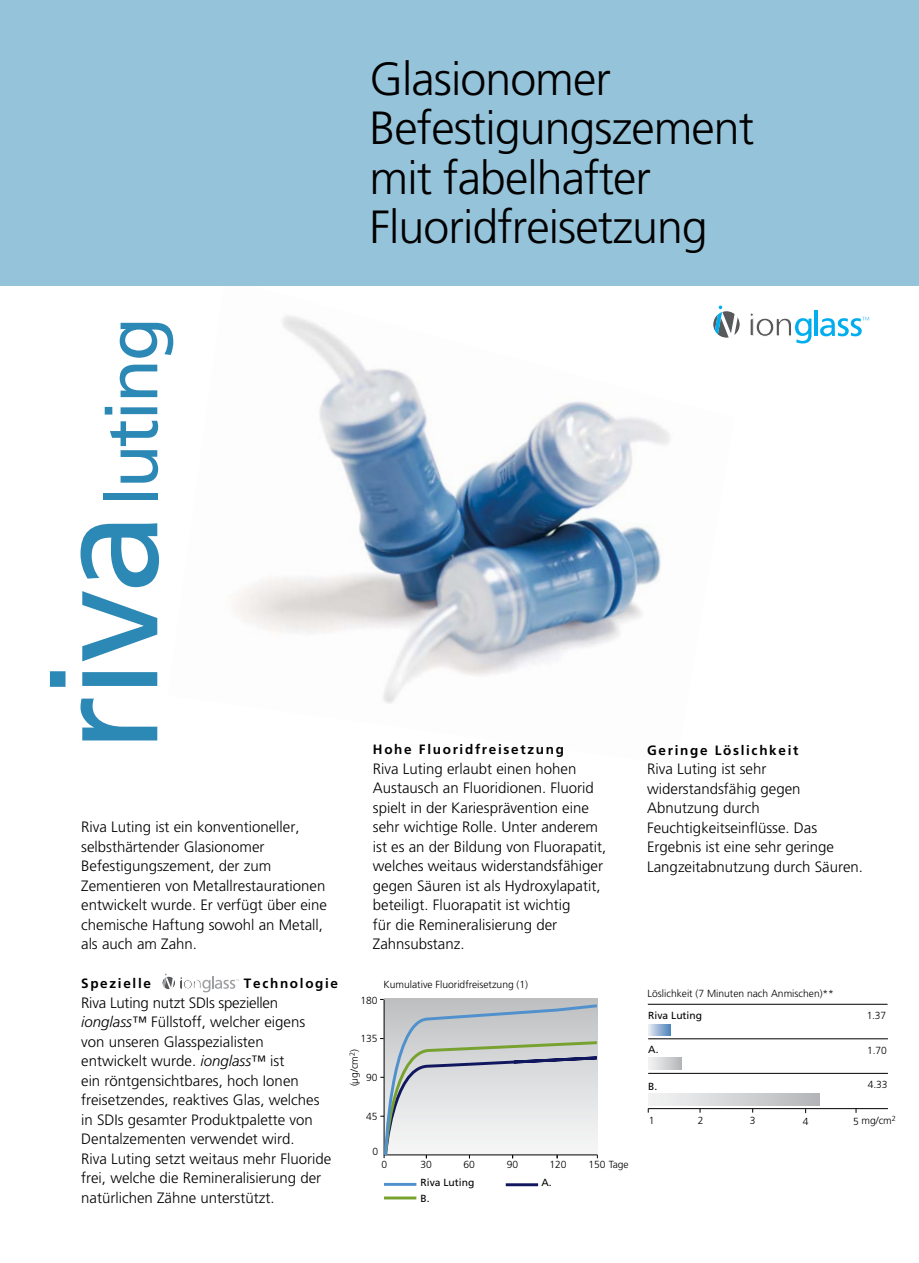
<style>
.page{position:relative;width:919px;height:1263px;background:#fff}
.page>*{position:absolute;margin:0;border:0;box-sizing:border-box;transform-origin:0 0}
.t1{font:72px "Frutiger";letter-spacing:-.03em;color:#2c88b5}
.t2{font:300 46.5px/49.5px "Frutiger";letter-spacing:-.02em;color:#000}
.t3{font:300 15px/19.5px "Frutiger";color:#000}
.t4{font:700 13.5px "Frutiger";letter-spacing:.125em;color:#000}
.t5{font:300 10.35px "Frutiger";color:#000}
.t6{font:10.35px "Frutiger";color:#000}
.s1{font-size:147px}
.s2{font-style:italic}
</style>
<div class="page">
<img style="left:167px;top:285px;width:567px;height:419px">
<div style="left:0;top:0;width:918px;height:285px;background:#95c3da"></div>
<svg style="left:164px;top:973px;width:75px;height:19px"></svg>
<div style="left:162px;top:976px;width:13px;height:14px;border:1px solid #fff;border-radius:50%"></div>
<div style="left:707px;top:302px;width:190px;height:64px;background:#fff;border-radius:7px"></div>
<svg style="left:714px;top:306px;width:24px;height:30px"></svg>
<div style="left:712px;top:311px;width:28px;height:27px;border:1px solid #fff;border-radius:50%"></div>
<hr style="left:814px;top:310px;width:3px;height:26px;background:#00aeef">
<svg style="left:750px;top:313px;width:61px;height:30px"></svg>
<svg style="left:820px;top:317px;width:49px;height:19px"></svg>
<svg style="left:380px;top:998px;width:218px;height:202px"></svg>
<svg style="left:647px;top:1003px;width:241px;height:111px"></svg>
<p class="t2" style="left:369px;top:58px;width:386px">Glasionomer<br>Befestigungszement mit fabelhafter<br>Fluoridfreisetzung</p>
<p class="t1" style="left:103px;top:752px;width:437px;rotate:-90deg"><span class="s1">riva</span>luting</p>
<p class="t3" style="left:81px;top:818px;width:247px">Riva Luting ist ein konventioneller, selbsthärtender Glasionomer<br>Befestigungszement, der zum<br>Zementieren von Metallrestaurationen entwickelt wurde. Er verfügt über eine chemische Haftung sowohl an Metall, als auch am Zahn.</p>
<p class="t4" style="left:81px;top:978px;width:71px">Spezielle</p>
<p class="t4" style="left:244px;top:978px;width:96px">Technologie</p>
<p class="t3" style="left:81px;top:994px;width:252px">Riva Luting nutzt SDIs speziellen <span class="s2">ionglass</span>™ Füllstoff, welcher eigens von unseren Glasspezialisten entwickelt wurde. <span class="s2">ionglass</span>™ ist<br>ein röntgensichtbares, hoch Ionen freisetzendes, reaktives Glas, welches in SDIs gesamter Produktpalette von Dentalzementen verwendet wird.<br>Riva Luting setzt weitaus mehr Fluoride frei, welche die Remineralisierung der natürlichen Zähne unterstützt.</p>
<p class="t4" style="left:373px;top:744px;width:192px">Hohe Fluoridfreisetzung</p>
<p class="t3" style="left:373px;top:760px;width:235px">Riva Luting erlaubt einen hohen Austausch an Fluoridionen. Fluorid spielt in der Kariesprävention eine sehr wichtige Rolle. Unter anderem ist es an der Bildung von Fluorapatit, welches weitaus widerstandsfähiger gegen Säuren ist als Hydroxylapatit, beteiligt. Fluorapatit ist wichtig<br>für die Remineralisierung der Zahnsubstanz.</p>
<p class="t5" style="left:383px;top:980px;width:146px">Kumulative Fluoridfreisetzung (1)</p>
<p class="t5" style="left:360px;top:996px;width:19px">180</p>
<p class="t5" style="left:360px;top:1034px;width:19px">135</p>
<p class="t5" style="left:350px;top:1086px;width:39px;rotate:-90deg">(μg/cm<sup>2</sup>)</p>
<p class="t5" style="left:366px;top:1073px;width:13px">90</p>
<p class="t5" style="left:366px;top:1112px;width:13px">45</p>
<p class="t5" style="left:372px;top:1147px;width:7px">0</p>
<p class="t5" style="left:381px;top:1161px;width:7px">0</p>
<p class="t5" style="left:588px;top:1160px;width:42px">150 Tage</p>
<p class="t5" style="left:420px;top:1160px;width:13px">30</p>
<p class="t5" style="left:463px;top:1160px;width:13px">60</p>
<p class="t5" style="left:506px;top:1160px;width:13px">90</p>
<p class="t5" style="left:549px;top:1160px;width:19px">120</p>
<p class="t6" style="left:420px;top:1178px;width:55px">Riva Luting</p>
<p class="t6" style="left:541px;top:1178px;width:12px">A.</p>
<p class="t6" style="left:420px;top:1195px;width:11px">B.</p>
<p class="t4" style="left:647px;top:745px;width:153px">Geringe Löslichkeit</p>
<p class="t3" style="left:647px;top:760px;width:217px">Riva Luting ist sehr widerstandsfähig gegen<br>Abnutzung durch<br>Feuchtigkeitseinflüsse. Das<br>Ergebnis ist eine sehr geringe<br>Langzeitabnutzung durch Säuren.</p>
<p class="t5" style="left:647px;top:989px;width:188px">Löslichkeit (7 Minuten nach Anmischen)**</p>
<p class="t6" style="left:648px;top:1011px;width:55px">Riva Luting</p>
<p class="t6" style="left:648px;top:1045px;width:12px">A.</p>
<p class="t5" style="left:866px;top:1012px;width:21px">1.37</p>
<p class="t5" style="left:867px;top:1046px;width:21px">1.70</p>
<p class="t6" style="left:648px;top:1082px;width:11px">B.</p>
<p class="t5" style="left:867px;top:1080px;width:21px">4.33</p>
<p class="t5" style="left:648px;top:1116px;width:7px">1</p>
<p class="t5" style="left:697px;top:1116px;width:7px">2</p>
<p class="t5" style="left:853px;top:1116px;width:44px">5 mg/cm<sup>2</sup></p>
<p class="t5" style="left:749px;top:1116px;width:7px">3</p>
<p class="t5" style="left:802px;top:1117px;width:7px">4</p>
</div>
